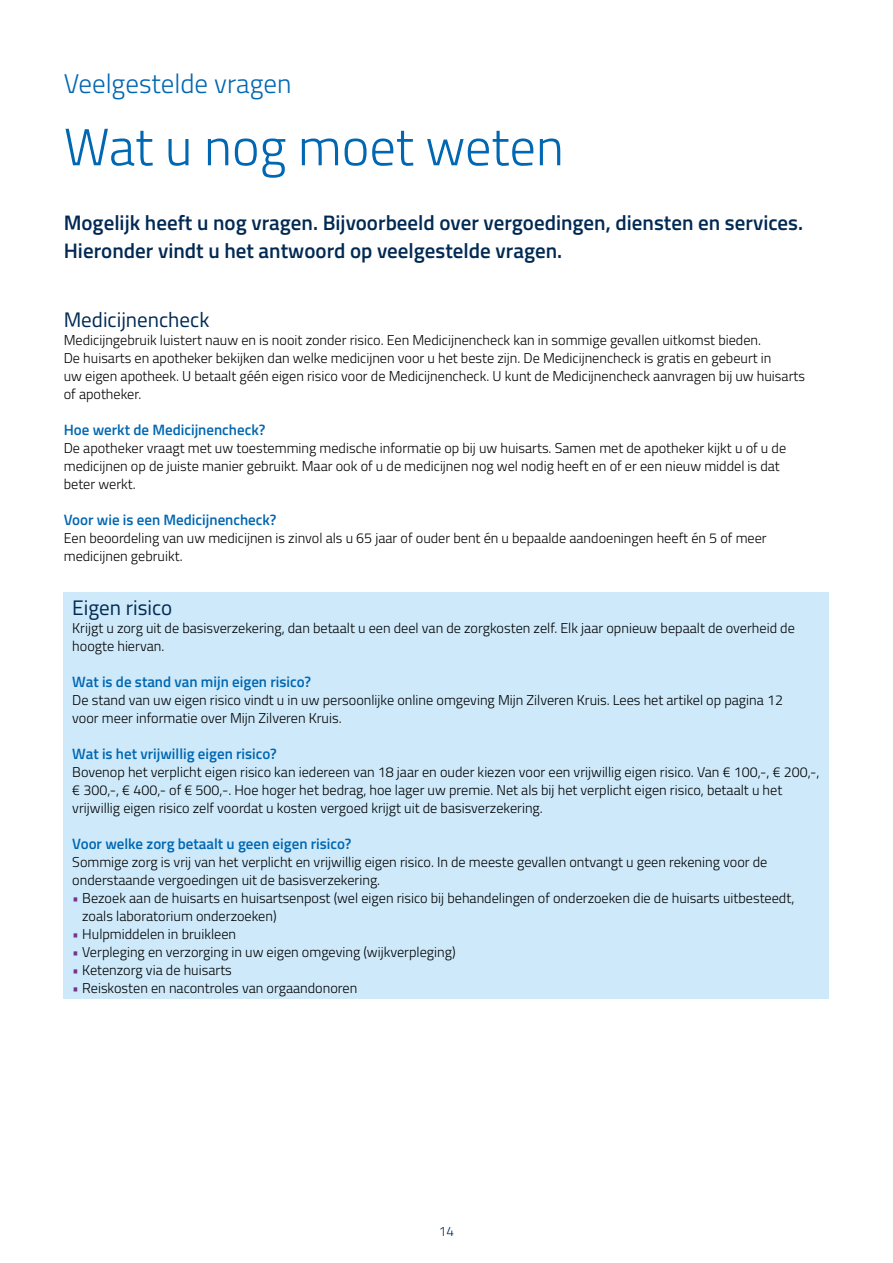
<style>
.page{position:relative;width:893px;height:1263px;background:#fff}
.page>*{position:absolute;margin:0;border:0;box-sizing:border-box;transform-origin:0 0}
.t1{font:300 52.5px "Titillium Web";color:#0067b2}
.t2{font:300 27px "Titillium Web";color:#0067b2}
.t3{font:600 21px/28.5px "Titillium Web";color:#002953}
.t4{font:21px "Titillium Web";color:#002953}
.t5{font:600 15px "Titillium Web";color:#0067b2}
.t6{font:300 14.25px/18px "Titillium Web";color:#000}
.t7{font:300 13.5px "Titillium Web";color:#002953}
.s1{color:#75328a}
</style>
<div class="page">
<div style="left:64px;top:591px;width:765px;height:32px;background:#ceeafa"></div>
<div style="left:64px;top:617px;width:765px;height:40px;background:#ceeafa"></div>
<div style="left:64px;top:653px;width:765px;height:22px;background:#ceeafa"></div>
<div style="left:64px;top:670px;width:765px;height:23px;background:#ceeafa"></div>
<div style="left:64px;top:689px;width:765px;height:40px;background:#ceeafa"></div>
<div style="left:64px;top:725px;width:765px;height:22px;background:#ceeafa"></div>
<div style="left:64px;top:742px;width:765px;height:23px;background:#ceeafa"></div>
<div style="left:64px;top:761px;width:765px;height:22px;background:#ceeafa"></div>
<div style="left:64px;top:779px;width:765px;height:58px;background:#ceeafa"></div>
<div style="left:64px;top:832px;width:765px;height:23px;background:#ceeafa"></div>
<div style="left:64px;top:851px;width:765px;height:40px;background:#ceeafa"></div>
<div style="left:64px;top:887px;width:765px;height:40px;background:#ceeafa"></div>
<div style="left:64px;top:923px;width:765px;height:22px;background:#ceeafa"></div>
<div style="left:64px;top:941px;width:765px;height:22px;background:#ceeafa"></div>
<div style="left:64px;top:959px;width:765px;height:22px;background:#ceeafa"></div>
<div style="left:64px;top:977px;width:765px;height:22px;background:#ceeafa"></div>
<h2 class="t2" style="left:64px;top:64px;width:229px">Veelgestelde vragen</h2>
<h1 class="t1" style="left:64px;top:109px;width:502px">Wat u nog moet weten</h1>
<h3 class="t3" style="left:64px;top:207px;width:741px">Mogelijk heeft u nog vragen. Bijvoorbeeld over vergoedingen, diensten en services.<br>Hieronder vindt u het antwoord op veelgestelde vragen.</h3>
<h3 class="t4" style="left:64px;top:305px;width:147px">Medicijnencheck</h3>
<p class="t6" style="left:64px;top:331px;width:743px">Medicijngebruik luistert nauw en is nooit zonder risico. Een Medicijnencheck kan in sommige gevallen uitkomst bieden.<br>De huisarts en apotheker bekijken dan welke medicijnen voor u het beste zijn. De Medicijnencheck is gratis en gebeurt in<br>uw eigen apotheek. U betaalt géén eigen risico voor de Medicijnencheck. U kunt de Medicijnencheck aanvragen bij uw huisarts of apotheker.</p>
<p class="t5" style="left:64px;top:419px;width:203px">Hoe werkt de Medicijnencheck?</p>
<p class="t6" style="left:64px;top:439px;width:724px">De apotheker vraagt met uw toestemming medische informatie op bij uw huisarts. Samen met de apotheker kijkt u of u de medicijnen op de juiste manier gebruikt. Maar ook of u de medicijnen nog wel nodig heeft en of er een nieuw middel is dat beter werkt.</p>
<p class="t5" style="left:64px;top:509px;width:214px">Voor wie is een Medicijnencheck?</p>
<p class="t6" style="left:64px;top:529px;width:704px">Een beoordeling van uw medicijnen is zinvol als u 65 jaar of ouder bent én u bepaalde aandoeningen heeft én 5 of meer medicijnen gebruikt.</p>
<h3 class="t4" style="left:72px;top:593px;width:101px">Eigen risico</h3>
<p class="t6" style="left:72px;top:619px;width:724px">Krijgt u zorg uit de basisverzekering, dan betaalt u een deel van de zorgkosten zelf. Elk jaar opnieuw bepaalt de overheid de hoogte hiervan.</p>
<p class="t5" style="left:72px;top:671px;width:240px">Wat is de stand van mijn eigen risico?</p>
<p class="t6" style="left:72px;top:691px;width:712px">De stand van uw eigen risico vindt u in uw persoonlijke online omgeving Mijn Zilveren Kruis. Lees het artikel op pagina 12 voor meer informatie over Mijn Zilveren Kruis.</p>
<p class="t5" style="left:72px;top:743px;width:206px">Wat is het vrijwillig eigen risico?</p>
<p class="t6" style="left:72px;top:763px;width:749px">Bovenop het verplicht eigen risico kan iedereen van 18 jaar en ouder kiezen voor een vrijwillig eigen risico. Van € 100,-, € 200,-, € 300,-, € 400,- of € 500,-. Hoe hoger het bedrag, hoe lager uw premie. Net als bij het verplicht eigen risico, betaalt u het vrijwillig eigen risico zelf voordat u kosten vergoed krijgt uit de basisverzekering.</p>
<p class="t5" style="left:72px;top:833px;width:281px">Voor welke zorg betaalt u geen eigen risico?</p>
<p class="t6" style="left:72px;top:853px;width:697px">Sommige zorg is vrij van het verplicht en vrijwillig eigen risico. In de meeste gevallen ontvangt u geen rekening voor de onderstaande vergoedingen uit de basisverzekering.</p>
<p class="t6" style="left:82px;top:889px;width:714px;text-indent:-10px"><span class="s1">•</span> Bezoek aan de huisarts en huisartsenpost (wel eigen risico bij behandelingen of onderzoeken die de huisarts uitbesteedt, zoals laboratorium onderzoeken)</p>
<p class="t6" style="left:72px;top:925px;width:165px"><span class="s1">•</span> Hulpmiddelen in bruikleen</p>
<p class="t6" style="left:72px;top:943px;width:385px"><span class="s1">•</span> Verpleging en verzorging in uw eigen omgeving (wijkverpleging)</p>
<p class="t6" style="left:72px;top:961px;width:161px"><span class="s1">•</span> Ketenzorg via de huisarts</p>
<p class="t6" style="left:72px;top:979px;width:287px"><span class="s1">•</span> Reiskosten en nacontroles van orgaandonoren</p>
<p class="t7" style="left:439px;top:1221px;width:17px">14</p>
</div>
